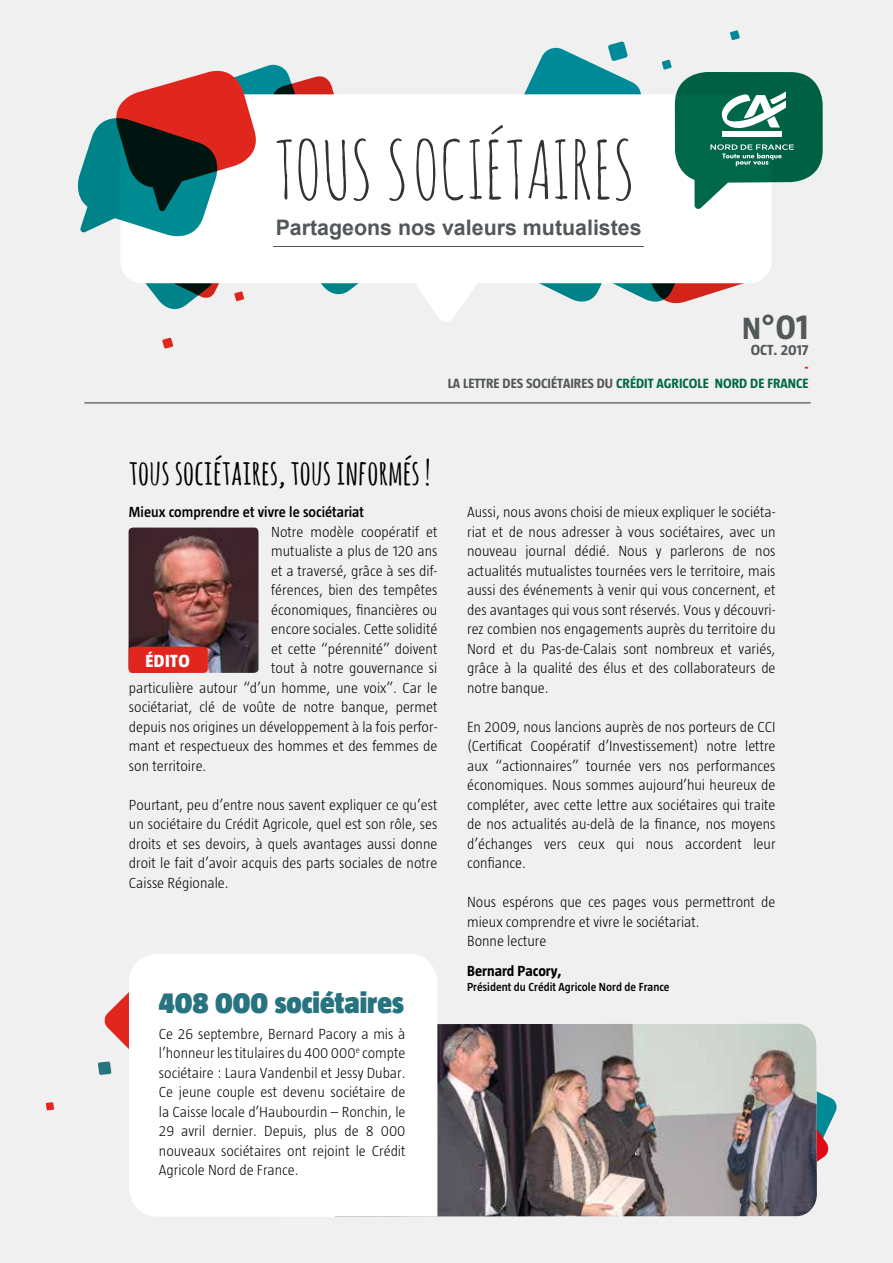
<style>
.page{position:relative;width:893px;height:1263px;background:#f0f0f0}
.page>*{position:absolute;margin:0;border:0;box-sizing:border-box;transform-origin:0 0}
.t1{font:79.2px "Amatic SC";color:#333}
.t2{font:700 34.5px "Amatic SC";color:#000}
.t3{font:700 31.5px "Taz";color:#52575a}
.t4{font:900 30px "Taz";color:#277380}
.t5{font:700 21.45px "Arial";color:#52575a}
.t6{font:800 18px "Taz";letter-spacing:.025em;color:#fff}
.t7{font:300 15px/19.5px "Taz";color:#000;text-align:justify}
.t8{font:600 15px "Taz";color:#000}
.t9{font:700 15px "Taz";color:#000}
.t10{font:700 15px "Taz";color:#52575a}
.t11{font:700 15px "Taz";color:#e1271d}
.t12{font:700 13.8px "Taz";color:#006748}
.t13{font:600 12px "Taz";color:#000}
.s1{font-size:36px}
.s2{color:#52575a}
</style>
<div class="page">
<hr style="left:84px;top:403px;width:727px;height:1px;background:#333">
<svg style="left:162px;top:338px;width:11px;height:11px"></svg>
<svg style="left:392px;top:95px;width:113px;height:227px;fill:#fff"></svg>
<hr style="left:273px;top:246px;width:371px;height:1px;background:#52575a">
<img style="left:129px;top:528px;width:130px;height:145px">
<div style="left:129px;top:647px;width:79px;height:26px;background:#e1271d;border-radius:4px"></div>
<svg style="left:98px;top:992px;width:31px;height:83px"></svg>
<svg style="left:46px;top:1102px;width:8px;height:8px"></svg>
<svg style="left:817px;top:1091px;width:20px;height:71px"></svg>
<img style="left:437px;top:1024px;width:380px;height:192px">
<div style="left:129px;top:954px;width:308px;height:262px;background:#fff"></div>
<svg style="left:77px;top:64px;width:315px;height:246px"></svg>
<svg style="left:505px;top:30px;width:318px;height:274px"></svg>
<h1 class="t1" style="left:274px;top:119px;width:362px">TOUS SOCIÉTAIRES</h1>
<h3 class="t5" style="left:276px;top:214px;width:368px">Partageons nos valeurs mutualistes</h3>
<h3 class="t3" style="left:742px;top:310px;width:68px">N°<span class="s1">01</span></h3>
<p class="t10" style="left:751px;top:342px;width:59px">OCT. 2017</p>
<p class="t11" style="left:804px;top:358px;width:6px">-</p>
<p class="t12" style="left:448px;top:376px;width:362px"><span class="s2">LA LETTRE DES SOCIÉTAIRES DU</span> CRÉDIT AGRICOLE NORD DE FRANCE</p>
<h2 class="t2" style="left:129px;top:448px;width:303px">TOUS SOCIÉTAIRES, TOUS INFORMÉS !</h2>
<p class="t8" style="left:129px;top:504px;width:237px">Mieux comprendre et vivre le sociétariat</p>
<p class="t7" style="left:271px;top:522px;width:168px">Notre modèle coopératif et</p>
<p class="t7" style="left:271px;top:541px;width:168px">mutualiste a plus de 120 ans</p>
<p class="t7" style="left:271px;top:561px;width:168px">et a traversé, grâce à ses dif-</p>
<p class="t7" style="left:271px;top:580px;width:168px">férences, bien des tempêtes</p>
<p class="t7" style="left:271px;top:600px;width:168px">économiques, financières ou</p>
<p class="t7" style="left:271px;top:619px;width:168px">encore sociales. Cette solidité</p>
<p class="t7" style="left:271px;top:639px;width:168px">et cette “pérennité” doivent</p>
<p class="t7" style="left:271px;top:658px;width:168px">tout à notre gouvernance si</p>
<p class="t7" style="left:129px;top:678px;width:310px">particulière autour “d’un homme, une voix”. Car le</p>
<p class="t7" style="left:129px;top:697px;width:310px">sociétariat, clé de voûte de notre banque, permet</p>
<p class="t7" style="left:129px;top:717px;width:310px">depuis nos origines un développement à la fois perfor-</p>
<p class="t7" style="left:129px;top:736px;width:310px">mant et respectueux des hommes et des femmes de</p>
<p class="t7" style="left:129px;top:756px;width:79px">son territoire.</p>
<p class="t7" style="left:129px;top:795px;width:310px">Pourtant, peu d’entre nous savent expliquer ce qu’est un sociétaire du Crédit Agricole, quel est son rôle, ses droits et ses devoirs, à quels avantages aussi donne droit le fait d’avoir acquis des parts sociales de notre Caisse Régionale.</p>
<p class="t6" style="left:145px;top:651px;width:46px">ÉDITO</p>
<h3 class="t4" style="left:159px;top:986px;width:247px">408 000 sociétaires</h3>
<p class="t7" style="left:159px;top:1023px;width:248px">Ce 26 septembre, Bernard Pacory a mis à l’honneur les titulaires du 400 000<sup>e</sup> compte sociétaire : Laura Vandenbil et Jessy Dubar.<br>Ce jeune couple est devenu sociétaire de la Caisse locale d’Haubourdin – Ronchin, le 29 avril dernier. Depuis, plus de 8 000 nouveaux sociétaires ont rejoint le Crédit Agricole Nord de France.</p>
<p class="t7" style="left:467px;top:502px;width:310px">Aussi, nous avons choisi de mieux expliquer le sociéta&shy;riat et de nous adresser à vous sociétaires, avec un nouveau journal dédié. Nous y parlerons de nos actualités mutualistes tournées vers le territoire, mais aussi des événements à venir qui vous concernent, et des avantages qui vous sont réservés. Vous y découvri&shy;rez combien nos engagements auprès du territoire du Nord et du Pas-de-Calais sont nombreux et variés, grâce à la qualité des élus et des collaborateurs de notre banque.</p>
<p class="t7" style="left:467px;top:717px;width:310px">En 2009, nous lancions auprès de nos porteurs de CCI (Certificat Coopératif d’Investissement) notre lettre aux “actionnaires” tournée vers nos performances économiques. Nous sommes aujourd’hui heureux de compléter, avec cette lettre aux sociétaires qui traite de nos actualités au-delà de la finance, nos moyens d’échanges vers ceux qui nous accordent leur confiance.</p>
<p class="t7" style="left:467px;top:892px;width:310px;text-align:left">Nous espérons que ces pages vous permettront de mieux comprendre et vivre le sociétariat.<br>Bonne lecture</p>
<p class="t9" style="left:467px;top:963px;width:96px">Bernard Pacory,</p>
<p class="t13" style="left:467px;top:981px;width:204px">Président du Crédit Agricole Nord de France</p>
</div>
